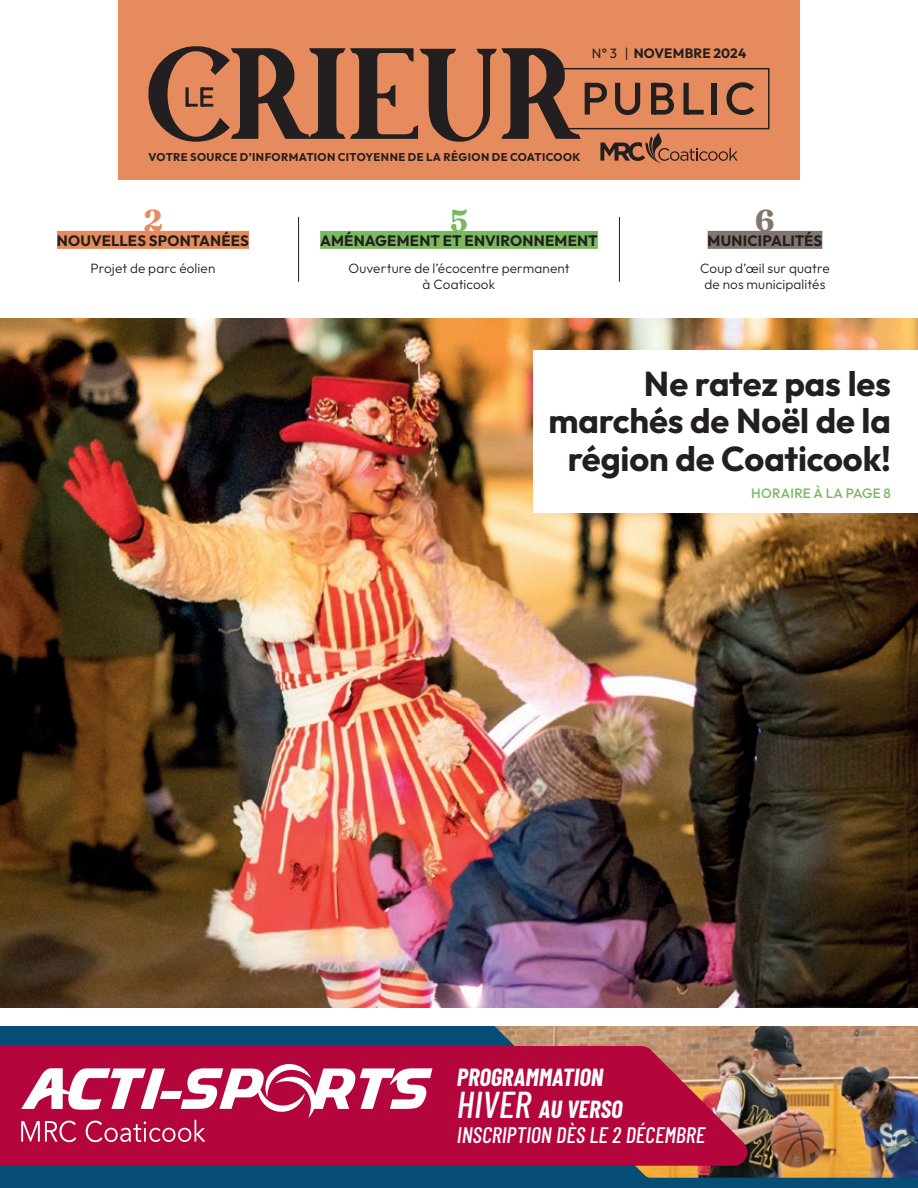
<style>
.page{position:relative;width:918px;height:1188px;background:#fff}
.page>*{position:absolute;margin:0;border:0;box-sizing:border-box;transform-origin:0 0}
.t1{font:700 34.5px/37.5px "Outfit";letter-spacing:-.005em;color:#231f20;text-align:right}
.t2{font:900 30px "Fraunces 9 pt";color:#e68b5d}
.t3{font:900 30px "Fraunces 9 pt";color:#7bb960}
.t4{font:900 30px "Fraunces 9 pt";color:#81766e}
.t5{font:italic 700 24.75px/32px "Barlow Condensed";color:#fff}
.t6{font:italic 500 22.5px "Barlow Condensed";color:#fff}
.t7{font:700 15px "Outfit";letter-spacing:.01em;color:#231f20}
.t8{font:300 13.5px/16.2px "Outfit";letter-spacing:.01em;color:#231f20;text-align:center}
.t9{font:700 13.5px "Outfit";letter-spacing:.015em;color:#231f20}
.t10{font:500 13.5px "Outfit";letter-spacing:.015em;color:#7bb960}
.t11{font:700 11.25px "Outfit";letter-spacing:.03em;color:#231f20}
.s1{font-weight:400}
.s2{font-weight:500;font-size:37.5px}
</style>
<div class="page">
<div style="left:118px;top:0;width:682px;height:179px;background:#e68b5d"></div>
<img style="left:0;top:318px;width:918px;height:690px">
<div style="left:534px;top:351px;width:384px;height:162px;background:#fff"></div>
<div style="left:57px;top:231px;width:192px;height:18px;background:#e68b5d"></div>
<div style="left:320px;top:231px;width:278px;height:18px;background:#7bb960"></div>
<div style="left:708px;top:231px;width:114px;height:18px;background:#81766e"></div>
<hr style="left:298px;top:217px;width:1px;height:65px;background:#231f20">
<hr style="left:619px;top:217px;width:1px;height:65px;background:#231f20">
<div style="left:0;top:1026px;width:918px;height:162px;background:#064d75"></div>
<img style="left:494px;top:1026px;width:424px;height:152px">
<svg style="left:0;top:1046px;width:748px;height:120px;background:#b41142"></svg>
<svg style="left:21px;top:1061px;width:411px;height:81px;background:#ca4d75"></svg>
<svg style="left:149px;top:46px;width:605px;height:117px"></svg>
<p class="t9" style="left:592px;top:44px;width:156px"><span class="s1">N° 3 |</span> NOVEMBRE 2024</p>
<p class="t11" style="left:148px;top:149px;width:434px">VOTRE SOURCE D’INFORMATION CITOYENNE DE LA RÉGION DE COATICOOK</p>
<h2 class="t2" style="left:143px;top:197px;width:21px">2</h2>
<p class="t7" style="left:57px;top:231px;width:194px">NOUVELLES SPONTANÉES</p>
<p class="t8" style="left:91px;top:260px;width:126px">Projet de parc éolien</p>
<h2 class="t3" style="left:450px;top:197px;width:20px">5</h2>
<p class="t7" style="left:320px;top:231px;width:279px">AMÉNAGEMENT ET ENVIRONNEMENT</p>
<p class="t8" style="left:348px;top:260px;width:223px">Ouverture de l’écocentre permanent à Coaticook</p>
<h2 class="t4" style="left:755px;top:197px;width:21px">6</h2>
<p class="t7" style="left:708px;top:231px;width:116px">MUNICIPALITÉS</p>
<p class="t8" style="left:700px;top:260px;width:131px">Coup d’œil sur quatre de nos municipalités</p>
<h1 class="t1" style="left:548px;top:366px;width:344px">Ne ratez pas les marchés de Noël de la région de Coaticook!</h1>
<p class="t10" style="left:751px;top:485px;width:141px">HORAIRE À LA PAGE 8</p>
<h3 class="t5" style="left:457px;top:1061px;width:167px">PROGRAMMATION<br><span class="s2">HIVER</span> AU VERSO</h3>
<h3 class="t6" style="left:457px;top:1121px;width:250px">INSCRIPTION DÈS LE 2 DÉCEMBRE</h3>
</div>
